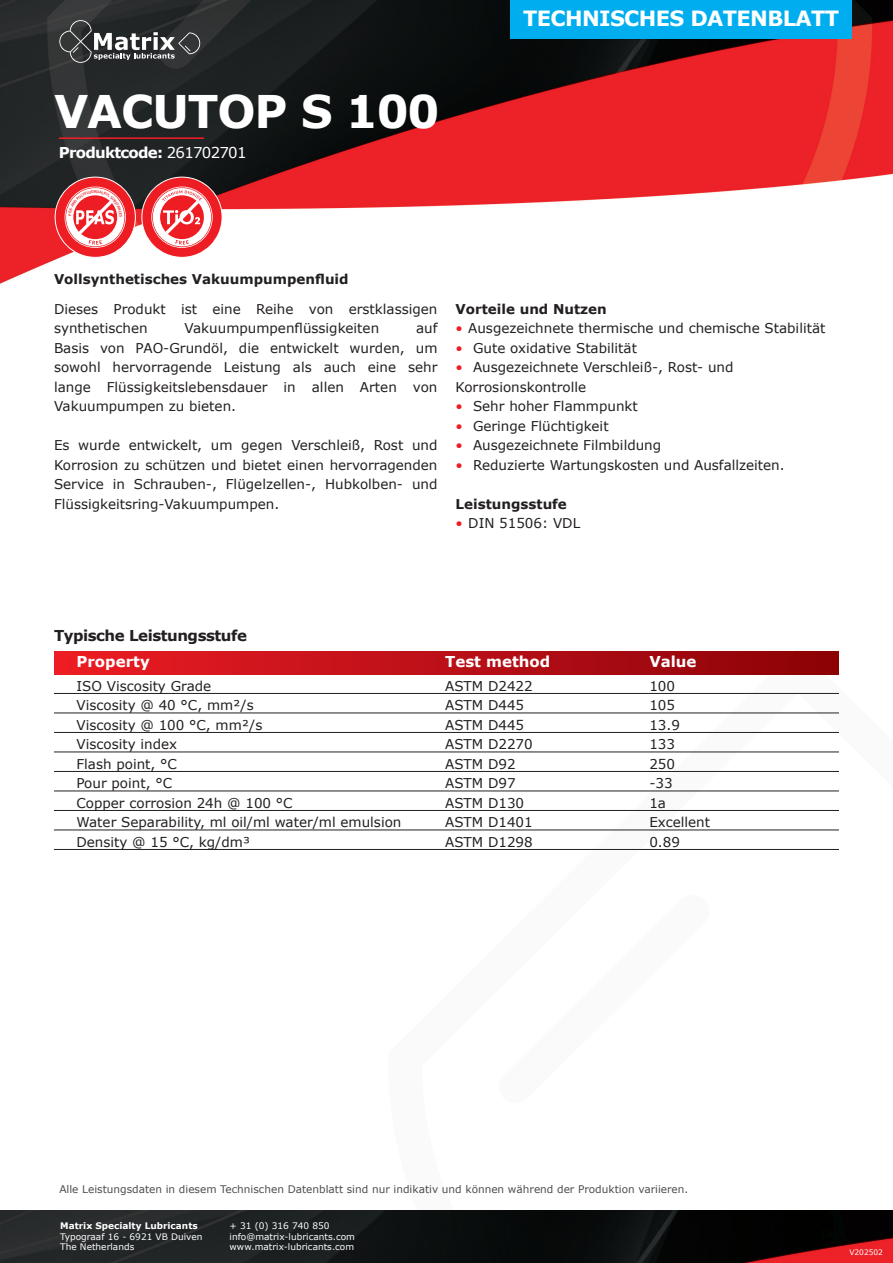
<style>
.page{position:relative;width:893px;height:1263px;background:#fff}
.page>*{position:absolute;margin:0;border:0;box-sizing:border-box;transform-origin:0 0}
.t1{font:700 45px "Verdana";letter-spacing:-.025em;color:#fff}
.t2{font:700 21px "Verdana";letter-spacing:-.03em;color:#fff}
.t3{font:700 15px "Verdana";color:#fff}
.t4{font:700 15px "Verdana";letter-spacing:-.03em;color:#231f20}
.t5{font:700 15px "Verdana";letter-spacing:-.05em;color:#fff}
.t6{font:13.5px/19.5px "Verdana";color:#231f20}
.t7{font:700 13.5px "Verdana";color:#231f20}
.t8{font:10.5px "Verdana";color:#231f20}
.t9{font:9px/10.5px "Verdana";color:#fff}
.t10{font:700 9px "Verdana";color:#fff}
.t11{font:7.5px "Verdana";color:#fff}
.s1{font-weight:400}
.s2{color:#ee1d23}
</style>
<div class="page">
<img style="left:0;top:0;width:893px;height:284px">
<svg style="left:388px;top:674px;width:505px;height:537px"></svg>
<div style="left:510px;top:0;width:342px;height:38px;background:#00aeef"></div>
<svg style="left:59px;top:20px;width:141px;height:43px;background:#4f5152"></svg>
<img style="left:0;top:1211px;width:893px;height:52px">
<div style="left:54px;top:651px;width:785px;height:23px;background:linear-gradient(to right,#ec1d26,#8a0207)"></div>
<hr style="left:54px;top:693px;width:785px;height:1px;background:#231f20">
<hr style="left:54px;top:713px;width:785px;height:1px;background:#231f20">
<hr style="left:54px;top:732px;width:785px;height:1px;background:#231f20">
<hr style="left:54px;top:752px;width:785px;height:1px;background:#231f20">
<hr style="left:54px;top:771px;width:785px;height:1px;background:#231f20">
<hr style="left:54px;top:791px;width:785px;height:1px;background:#231f20">
<hr style="left:54px;top:810px;width:785px;height:1px;background:#231f20">
<hr style="left:54px;top:830px;width:785px;height:1px;background:#231f20">
<hr style="left:54px;top:849px;width:785px;height:1px;background:#231f20">
<hr style="left:59px;top:137px;width:145px;height:2px;background:#ee1d23">
<svg style="left:55px;top:177px;width:168px;height:81px"></svg>
<h1 class="t1" style="left:54px;top:83px;width:387px">VACUTOP S 100</h1>
<p class="t5" style="left:59px;top:143px;width:189px">Produktcode: <span class="s1">261702701</span></p>
<h2 class="t2" style="left:523px;top:5px;width:318px">TECHNISCHES DATENBLATT</h2>
<p class="t7" style="left:54px;top:270px;width:296px">Vollsynthetisches Vakuumpumpenfluid</p>
<p class="t6" style="left:54px;top:299px;width:385px">Dieses Produkt ist eine Reihe von erstklassigen synthetischen</p>
<p class="t6" style="left:54px;top:319px;width:385px;text-align:justify;text-indent:362px">auf Basis von PAO-Grundöl, die entwickelt wurden, um sowohl hervorragende Leistung als auch eine sehr lange Flüssigkeitslebensdauer in allen Arten von Vakuumpumpen zu bieten.</p>
<p class="t6" style="left:54px;top:436px;width:385px;text-align:justify">Es wurde entwickelt, um gegen Verschleiß, Rost und Korrosion zu schützen und bietet einen hervorragenden Service in Schrauben-, Flügelzellen-, Hubkolben- und Flüssigkeitsring-Vakuumpumpen.</p>
<p class="t6" style="left:185px;top:319px;width:196px">Vakuumpumpenflüssigkeiten</p>
<p class="t7" style="left:455px;top:300px;width:153px">Vorteile und Nutzen</p>
<p class="t6" style="left:455px;top:319px;width:371px"><span class="s2">•</span> Ausgezeichnete thermische und chemische Stabilität</p>
<p class="t6" style="left:455px;top:338px;width:183px"><span class="s2">•</span> Gute oxidative Stabilität</p>
<p class="t6" style="left:455px;top:358px;width:280px"><span class="s2">•</span> Ausgezeichnete Verschleiß-, Rost- und<br>Korrosionskontrolle</p>
<p class="t6" style="left:455px;top:397px;width:184px"><span class="s2">•</span> Sehr hoher Flammpunkt</p>
<p class="t6" style="left:455px;top:416px;width:155px"><span class="s2">•</span> Geringe Flüchtigkeit</p>
<p class="t6" style="left:455px;top:436px;width:207px"><span class="s2">•</span> Ausgezeichnete Filmbildung</p>
<p class="t6" style="left:455px;top:455px;width:331px"><span class="s2">•</span> Reduzierte Wartungskosten und Ausfallzeiten.</p>
<p class="t7" style="left:455px;top:495px;width:113px">Leistungsstufe</p>
<p class="t6" style="left:455px;top:514px;width:126px"><span class="s2">•</span> DIN 51506: VDL</p>
<p class="t4" style="left:54px;top:626px;width:195px">Typische Leistungsstufe</p>
<p class="t3" style="left:76px;top:652px;width:75px">Property</p>
<p class="t3" style="left:445px;top:652px;width:107px">Test method</p>
<p class="t3" style="left:649px;top:652px;width:49px">Value</p>
<p class="t6" style="left:76px;top:676px;width:136px">ISO Viscosity Grade</p>
<p class="t6" style="left:445px;top:676px;width:89px">ASTM D2422</p>
<p class="t6" style="left:649px;top:676px;width:27px">100</p>
<p class="t6" style="left:76px;top:696px;width:179px">Viscosity @ 40 °C, mm²/s</p>
<p class="t6" style="left:445px;top:696px;width:81px">ASTM D445</p>
<p class="t6" style="left:649px;top:696px;width:27px">105</p>
<p class="t6" style="left:76px;top:715px;width:187px">Viscosity @ 100 °C, mm²/s</p>
<p class="t6" style="left:445px;top:715px;width:81px">ASTM D445</p>
<p class="t6" style="left:649px;top:715px;width:32px">13.9</p>
<p class="t6" style="left:76px;top:735px;width:102px">Viscosity index</p>
<p class="t6" style="left:445px;top:735px;width:89px">ASTM D2270</p>
<p class="t6" style="left:649px;top:735px;width:27px">133</p>
<p class="t6" style="left:76px;top:754px;width:102px">Flash point, °C</p>
<p class="t6" style="left:445px;top:754px;width:72px">ASTM D92</p>
<p class="t6" style="left:649px;top:754px;width:27px">250</p>
<p class="t6" style="left:76px;top:774px;width:97px">Pour point, °C</p>
<p class="t6" style="left:445px;top:774px;width:72px">ASTM D97</p>
<p class="t6" style="left:649px;top:774px;width:25px">-33</p>
<p class="t6" style="left:76px;top:793px;width:218px">Copper corrosion 24h @ 100 °C</p>
<p class="t6" style="left:445px;top:793px;width:81px">ASTM D130</p>
<p class="t6" style="left:649px;top:793px;width:18px">1a</p>
<p class="t6" style="left:76px;top:813px;width:326px">Water Separability, ml oil/ml water/ml emulsion</p>
<p class="t6" style="left:445px;top:813px;width:89px">ASTM D1401</p>
<p class="t6" style="left:649px;top:813px;width:62px">Excellent</p>
<p class="t6" style="left:76px;top:832px;width:175px">Density @ 15 °C, kg/dm³</p>
<p class="t6" style="left:445px;top:832px;width:89px">ASTM D1298</p>
<p class="t6" style="left:649px;top:832px;width:32px">0.89</p>
<p class="t8" style="left:59px;top:1183px;width:630px">Alle Leistungsdaten in diesem Technischen Datenblatt sind nur indikativ und können während der Produktion variieren.</p>
<p class="t10" style="left:60px;top:1220px;width:139px">Matrix Specialty Lubricants</p>
<p class="t9" style="left:60px;top:1231px;width:144px">Typograaf 16 - 6921 VB Duiven<br>The Netherlands</p>
<p class="t9" style="left:230px;top:1221px;width:127px">+ 31 (0) 316 740 850 info@matrix-lubricants.com www.matrix-lubricants.com</p>
<p class="t11" style="left:849px;top:1247px;width:35px">V202502</p>
</div>
